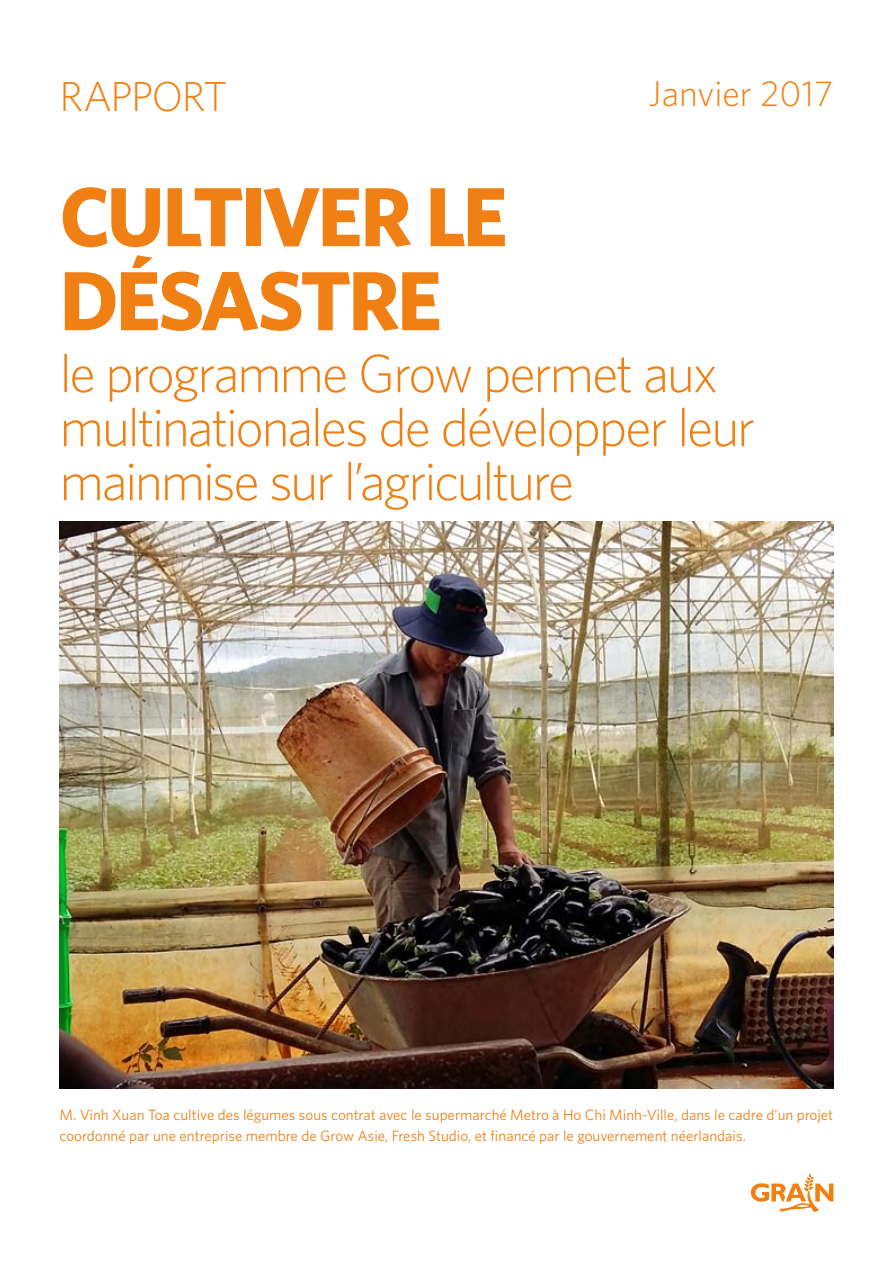
<style>
.page{position:relative;width:893px;height:1263px;background:#fff}
.page>*{position:absolute;margin:0;border:0;box-sizing:border-box;transform-origin:0 0}
.Doc_title{font:700 84px/84px "Whitney";letter-spacing:-.04em;color:#f08013}
.Doc_subtitle{font:300 54px/54px "Whitney";letter-spacing:-.04em;color:#f08013}
.type_of_document{font:300 42px "Whitney";letter-spacing:-.035em;color:#f08013}
.Main_date{font:300 36px "Whitney";color:#f08013}
.Photo_caption{font:15px/21px "Whitney";color:#f08013}
</style>
<div class="page">
<svg style="left:751px;top:1173px;width:82px;height:39px"></svg>
<img style="left:60px;top:522px;width:773px;height:567px">
<p class="type_of_document" style="left:60px;top:72px;width:169px">RAPPORT</p>
<p class="Main_date" style="left:649px;top:73px;width:186px">Janvier 2017</p>
<p class="Doc_title" style="left:60px;top:173px;width:450px">CULTIVER LE<br>DÉSASTRE</p>
<p class="Doc_subtitle" style="left:60px;top:345px;width:697px">le programme Grow permet aux multinationales de développer leur mainmise sur l’agriculture</p>
<p class="Photo_caption" style="left:60px;top:1104px;width:775px">M. Vinh Xuan Toa cultive des légumes sous contrat avec le supermarché Metro à Ho Chi Minh-Ville, dans le cadre d’un projet coordonné par une entreprise membre de Grow Asie, Fresh Studio, et financé par le gouvernement néerlandais.</p>
</div>
